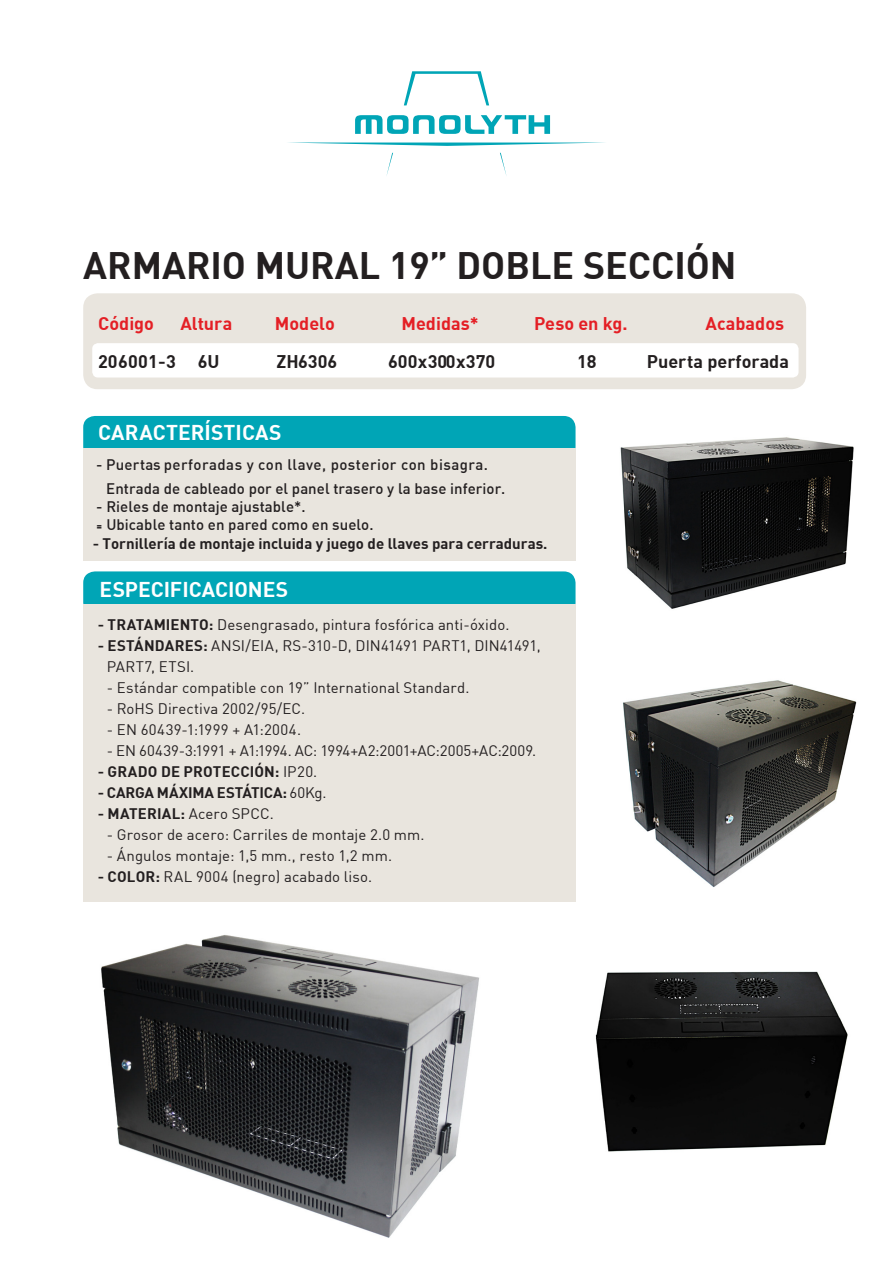
<style>
.page{position:relative;width:893px;height:1263px;background:#fff}
.page>*{position:absolute;margin:0;border:0;box-sizing:border-box;transform-origin:0 0}
.t1{font:700 37.5px "DIN";color:#231f20}
.t2{font:700 21px "DIN";color:#fff}
.t3{font:700 18px "DIN";color:#231f20}
.t4{font:700 18px "DIN";color:#e41f25}
.t5{font:15px/21px "DIN";letter-spacing:.005em;color:#231f20}
.t6{font:500 15px/24.5px "DIN";letter-spacing:.005em;color:#231f20}
.t7{font:700 15px "DIN";color:#231f20}
.t8{font:15px "DIN";letter-spacing:.025em;color:#231f20}
.s1{font-weight:700}
.s2{font-weight:400}
</style>
<div class="page">
<img style="left:575px;top:645px;width:282px;height:242px">
<img style="left:567px;top:416px;width:287px;height:229px">
<img style="left:101px;top:867px;width:518px;height:371px">
<div style="left:83px;top:293px;width:723px;height:96px;background:#e9e5de;border-radius:14px"></div>
<div style="left:92px;top:343px;width:706px;height:34px;background:#fff;border-radius:6px"></div>
<svg style="left:288px;top:71px;width:317px;height:105px"></svg>
<div style="left:83px;top:416px;width:492px;height:42px;background:#00a5b6;border-radius:12px"></div>
<div style="left:83px;top:448px;width:492px;height:113px;background:#e9e5de"></div>
<div style="left:83px;top:571px;width:492px;height:43px;background:#00a5b6;border-radius:12px"></div>
<div style="left:83px;top:604px;width:492px;height:298px;background:#e9e5de"></div>
<img style="left:516px;top:939px;width:332px;height:246px">
<h1 class="t1" style="left:83px;top:241px;width:655px">ARMARIO MURAL 19” DOBLE SECCIÓN</h1>
<p class="t4" style="left:98px;top:312px;width:57px">Código</p>
<p class="t4" style="left:180px;top:312px;width:53px">Altura</p>
<p class="t4" style="left:275px;top:312px;width:61px">Modelo</p>
<p class="t4" style="left:401px;top:312px;width:79px">Medidas*</p>
<p class="t4" style="left:534px;top:312px;width:95px">Peso en kg.</p>
<p class="t4" style="left:705px;top:312px;width:80px">Acabados</p>
<p class="t3" style="left:98px;top:349px;width:123px">206001-3 6U</p>
<p class="t3" style="left:277px;top:349px;width:62px">ZH6306</p>
<p class="t3" style="left:388px;top:349px;width:109px">600x300x370</p>
<p class="t3" style="left:577px;top:349px;width:21px">18</p>
<p class="t3" style="left:647px;top:349px;width:144px">Puerta perforada</p>
<h2 class="t2" style="left:98px;top:419px;width:185px">CARACTERÍSTICAS</h2>
<p class="t6" style="left:106px;top:452px;width:401px;text-indent:-10px">- Puertas perforadas y con llave, posterior con bisagra.<br>Entrada de cableado por el panel trasero y la base inferior.</p>
<p class="t6" style="left:96px;top:494px;width:211px">- Rieles de montaje ajustable*.</p>
<p class="t6" style="left:96px;top:512px;width:279px">- Ubicable tanto en pared como en suelo.</p>
<p class="t7" style="left:93px;top:534px;width:456px">- Tornillería de montaje incluida y juego de llaves para cerraduras.</p>
<h2 class="t2" style="left:100px;top:576px;width:190px">ESPECIFICACIONES</h2>
<p class="t5" style="left:98px;top:614px;width:413px"><span class="s1">- TRATAMIENTO:</span> Desengrasado, pintura fosfórica anti-óxido.</p>
<p class="t5" style="left:107px;top:635px;width:436px;text-indent:-9px"><span class="s1">- ESTÁNDARES:</span> ANSI/EIA, RS-310-D, DIN41491 PART1, DIN41491,<br>PART7, ETSI.</p>
<p class="t5" style="left:107px;top:677px;width:364px">- Estándar compatible con 19” International Standard.</p>
<p class="t5" style="left:107px;top:698px;width:200px">- RoHS Directiva 2002/95/EC.</p>
<p class="t8" style="left:107px;top:720px;width:196px">- EN 60439-1:1999 + A1:2004.</p>
<p class="t5" style="left:107px;top:740px;width:431px">- EN 60439-3:1991 + A1:1994. AC: 1994+A2:2001+AC:2005+AC:2009.</p>
<p class="t7" style="left:98px;top:762px;width:221px">- GRADO DE PROTECCIÓN: <span class="s2">IP20.</span></p>
<p class="t7" style="left:98px;top:783px;width:230px">- CARGA MÁXIMA ESTÁTICA: <span class="s2">60Kg.</span></p>
<p class="t7" style="left:98px;top:804px;width:178px">- MATERIAL: <span class="s2">Acero SPCC.</span></p>
<p class="t5" style="left:107px;top:824px;width:319px">- Grosor de acero: Carriles de montaje 2.0 mm.</p>
<p class="t5" style="left:107px;top:845px;width:287px">- Ángulos montaje: 1,5 mm., resto 1,2 mm.</p>
<p class="t5" style="left:98px;top:866px;width:276px"><span class="s1">- COLOR:</span> RAL 9004 (negro) acabado liso.</p>
</div>
